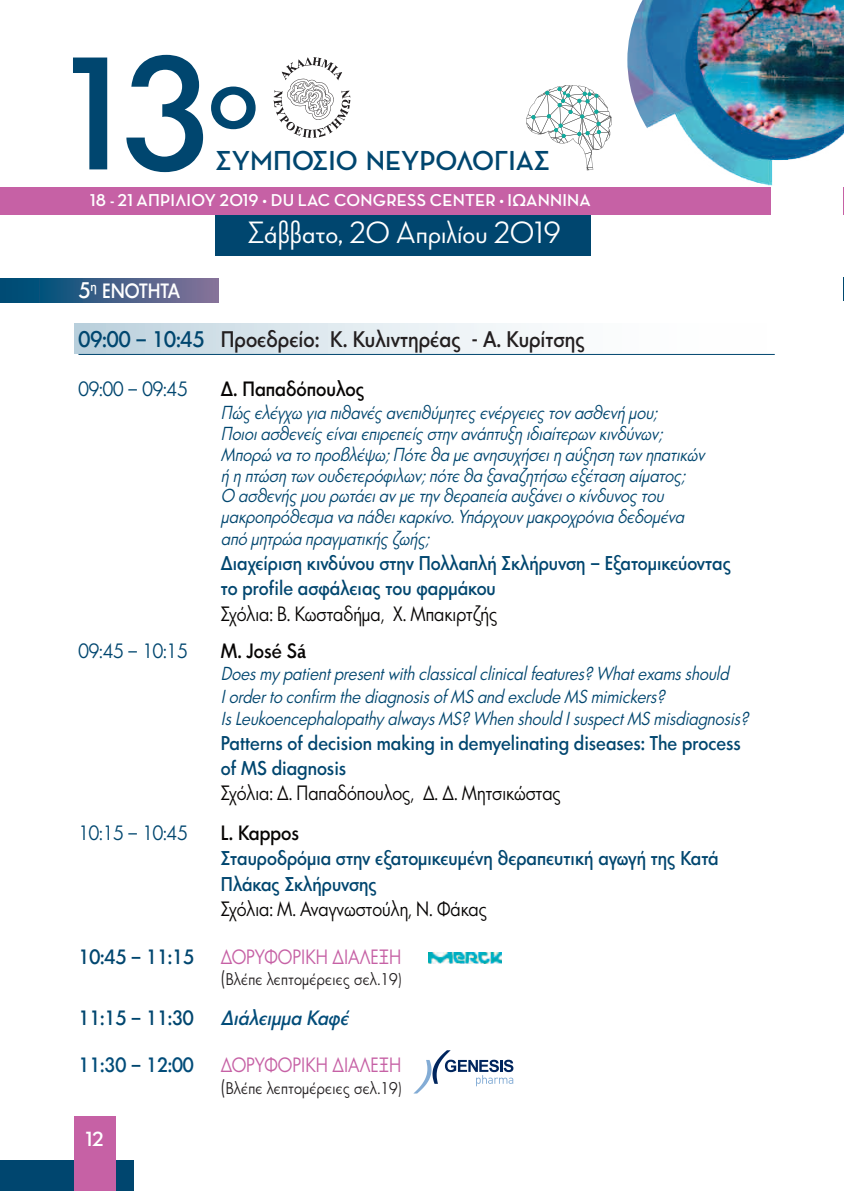
<style>
.page{position:relative;width:844px;height:1191px;background:#fff}
.page>*{position:absolute;margin:0;border:0;box-sizing:border-box;transform-origin:0 0}
.t1{font:148.75px "Art Futur H Demi";color:#00466f}
.t2{font:84px "Art Futur H Demi";color:#00466f}
.t3{font:500 31.5px "Neutraface Display";color:#fff}
.t4{font:700 28px "Neutraface Display";color:#00466f}
.t5{font:21px "Art Futur H Demi";color:#231f20;scale:.9 1}
.t6{font:21px "Neutraface Display Bold Alt";color:#fff}
.t7{font:19.25px "Art Futur H Plain";color:#070504;scale:.9 1}
.t8{font:19.25px "Art Futur H Plain";color:#c661a5;scale:.9 1}
.t9{font:19.25px "Art Futur H Plain";color:#00466f;scale:.9 1}
.t10{font:19.25px "Art Futur H Demi";color:#070504;scale:.9 1}
.t11{font:19.25px "Art Futur H Demi";color:#00466f;scale:.9 1}
.t12{font:italic 19.25px "Art Futur H Demi";color:#024c79;scale:.9 1}
.t13{font:19.25px "Art Futur H Demi";color:#024c79;scale:.9 1}
.t14{font:19.25px "Art Futur H Demi";color:#fff;scale:.9 1}
.t15{font:18.55px/25.2px "Art Futur H Demi";color:#00466f;scale:.9 1}
.t16{font:italic 17.5px/21px "Art Futur H Plain";color:#00466f;scale:.9 1}
.t17{font:17.5px "Neutraface Display Bold Alt";letter-spacing:.015em;color:#fff}
.t18{font:15.75px "Art Futur H Plain";letter-spacing:.02em;color:#231f20;scale:.9 1}
.s1{font-size:21px}
.s2{color:#00466f}
.s3{font-family:"Lucida Grande";font-weight:700;font-size:17.5px}
.s4{font-size:19.25px}
.s5{font-family:"Art Futur H Demi";font-size:21px;color:#fff}
.s6{font-family:"Art Futur H Demi";font-size:19.25px;color:#fff}
</style>
<div class="page">
<div style="left:74px;top:323px;width:696px;height:30px;background:linear-gradient(to right,#c2d5e0,#fff)"></div>
<div style="left:0;top:279px;width:219px;height:23px;background:linear-gradient(to right,#004a74,#8b739a)"></div>
<div style="left:0;top:1160px;width:133px;height:31px;background:#00466f"></div>
<div style="left:74px;top:1116px;width:41px;height:75px;background:#c661a5"></div>
<div style="left:215px;top:190px;width:375px;height:66px;background:#00466f"></div>
<div style="left:0;top:187px;width:770px;height:27px;background:#c661a5"></div>
<svg style="left:273px;top:57px;width:77px;height:81px"></svg>
<svg style="left:526px;top:85px;width:85px;height:85px"></svg>
<svg style="left:843px;top:187px;width:1px;height:27px"></svg>
<hr style="left:78px;top:354px;width:696px;height:1px;background:#00466f">
<img style="left:428px;top:952px;width:73px;height:12px">
<svg style="left:414px;top:1050px;width:99px;height:43px"></svg>
<img style="left:627px;top:0;width:216px;height:186px">
<h1 class="t1" style="left:48px;top:30px;width:166px">13</h1>
<h2 class="t2" style="left:208px;top:50px;width:51px">o</h2>
<h3 class="t4" style="left:215px;top:144px;width:336px">ΣΥΜΠΟΣΙΟ ΝΕΥΡΟΛΟΓΙΑΣ</h3>
<p class="t17" style="left:90px;top:190px;width:502px">18 - 21 ΑΠΡΙΛΙΟΥ 2019 • DU LAC CONGRESS CENTER • IΩΑΝΝΙΝΑ</p>
<h3 class="t3" style="left:247px;top:214px;width:315px">Σάββατο, 20 Απριλίου 2019</h3>
<p class="t14" style="left:78px;top:280px;width:114px"><span class="s1">5</span><sup>η</sup> ENOTHTA</p>
<p class="t5" style="left:78px;top:327px;width:564px"><span class="s2">09:00 – 10:45</span> Προεδρείο: Κ. Κυλιντηρέας - Α. Κυρίτσης</p>
<p class="t9" style="left:78px;top:379px;width:122px">09:00 – 09:45</p>
<p class="t10" style="left:221px;top:378px;width:161px">Δ. Παπαδόπουλος</p>
<p class="t16" style="left:221px;top:403px;width:542px">Πώς ελέγχω για πιθανές ανεπιθύμητες ενέργειες τονασθενή μου; Ποιοιασθενείς είναιεπιρεπείς στηνανάπτυξη ιδιαίτερωνκινδύνων; Μπορώ να το προβλέψω;Πότε θα με ανησυχήσειη αύξηση τωνηπατικών ή η πτώση τωνουδετερόφιλων;πότε θα ξαναζητήσω εξέταση αίματος; Ο ασθενής μου ρωτάειανμε τηνθεραπεία αυξάνειο κίνδυνος του μακροπρόθεσμα να πάθεικαρκίνο.Υπάρχουνμακροχρόνια δεδομένα από μητρώα πραγματικής ζωής;</p>
<p class="t15" style="left:221px;top:551px;width:568px">Διαχείριση κινδύνου στην Πολλαπλή Σκλήρυνση – Εξατομικεύοντας το profile ασφάλειας του φαρμάκου</p>
<p class="t7" style="left:221px;top:603px;width:309px">Σχόλια: Β. Κωσταδήμα, Χ. Μπακιρτζής</p>
<p class="t9" style="left:78px;top:640px;width:122px">09:45 – 10:15</p>
<p class="t10" style="left:221px;top:639px;width:96px">M. José S<span class="s3">á</span></p>
<p class="t16" style="left:221px;top:664px;width:591px;line-height:22.4px">Doesmy patientpresentwith classicalclinicalfeatures? Whatexamsshould<br>Iorderto confirm the diagnosisofMS and exclude MS mimickers?<br>IsLeukoencephalopathy alwaysMS? When should IsuspectMS misdiagnosis?</p>
<p class="t15" style="left:221px;top:731px;width:579px">Patterns of decision making in demyelinating diseases: The process of MS diagnosis</p>
<p class="t7" style="left:221px;top:783px;width:379px">Σχόλια: Δ. Παπαδόπουλος, Δ. Δ. Μητσικώστας</p>
<p class="t9" style="left:78px;top:822px;width:122px">10:15 – 10:45</p>
<p class="t10" style="left:221px;top:822px;width:88px">L. Kappos</p>
<p class="t15" style="left:221px;top:846px;width:554px">Σταυροδρόμια στην εξατομικευμένη θεραπευτική αγωγή της Κατά<br>Πλάκας Σκλήρυνσης</p>
<p class="t7" style="left:221px;top:899px;width:297px">Σχόλια: Μ. Αναγνωστούλη, Ν. Φάκας</p>
<p class="t11" style="left:78px;top:946px;width:130px">10:45 – 11:15</p>
<p class="t8" style="left:221px;top:946px;width:202px">ΔΟΡΥΦΟΡΙΚΗ ΔΙΑΛΕΞΗ</p>
<p class="t18" style="left:221px;top:971px;width:202px"><span class="s4">(</span>Βλέπε λεπτομέρειες σελ.19)</p>
<p class="t11" style="left:78px;top:1006px;width:130px">11:15 – 11:30</p>
<p class="t12" style="left:221px;top:1006px;width:148px">Διάλειμμα Καφέ</p>
<p class="t13" style="left:78px;top:1054px;width:130px">11:30 <span class="s2">–</span> 12:00</p>
<p class="t8" style="left:221px;top:1055px;width:202px">ΔΟΡΥΦΟΡΙΚΗ ΔΙΑΛΕΞΗ</p>
<p class="t18" style="left:221px;top:1079px;width:315px"><span class="s4">(</span>Βλέπε λεπτομέρειες σελ.19)<span class="s5">6</span><sup>η</sup> <span class="s6">ENOTHTA</span></p>
<p class="t6" style="left:86px;top:1126px;width:20px">12</p>
</div>
